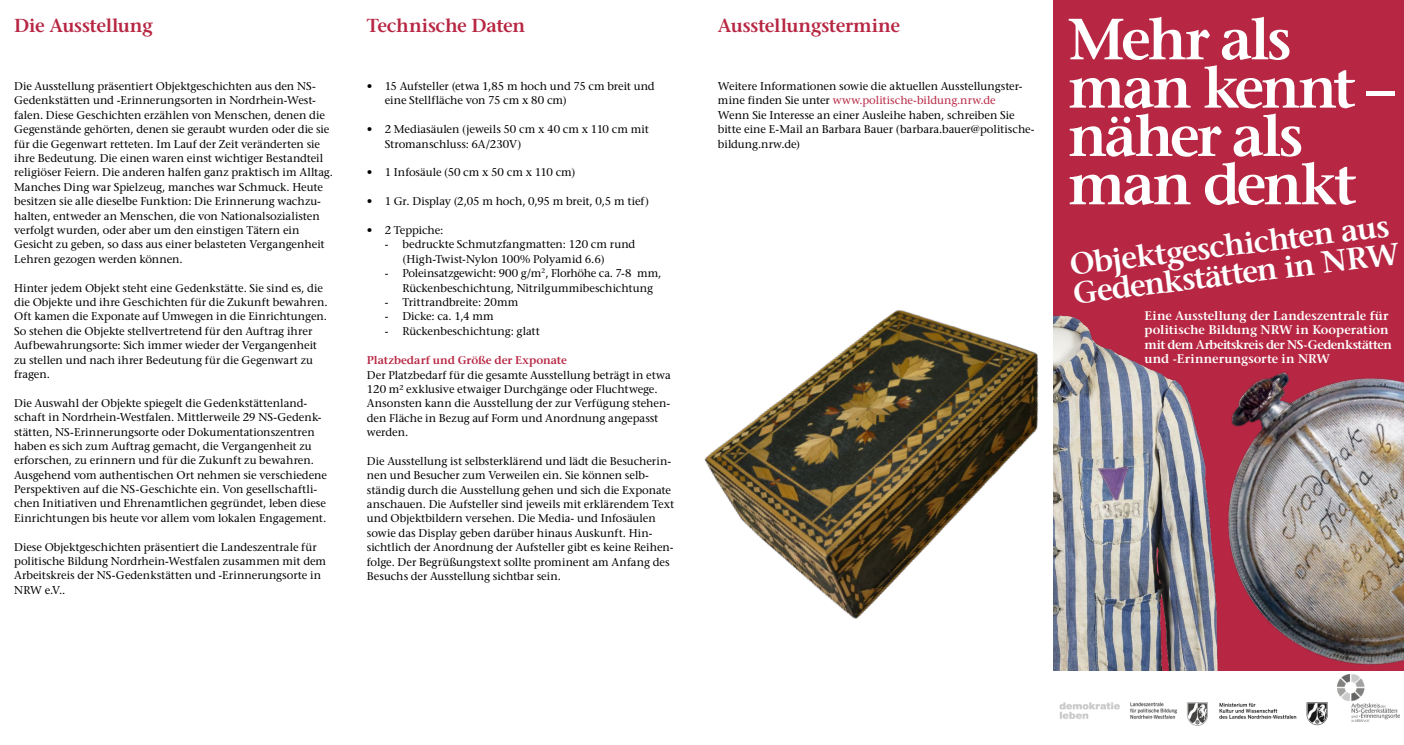
<style>
.page{position:relative;width:1404px;height:745px;background:#fff}
.page>*{position:absolute;margin:0;border:0;box-sizing:border-box;transform-origin:0 0}
.t1{font:600 57.75px/48.2px "Stone Serif";letter-spacing:-.055em;color:#fff}
.t2{font:600 30.62px/28.6px "Stone Serif";color:#fff}
.t3{font:600 18.75px "Stone Serif";letter-spacing:-.015em;color:#b72743}
.t4{font:600 12.5px/14.4px "Stone Serif";letter-spacing:-.005em;color:#fff}
.t5{font:11.25px/14.4px "Stone Serif";color:#000}
.t6{font:600 11.25px "Stone Serif";letter-spacing:-.005em;color:#b72743}
.s1{color:#b72743}
</style>
<div class="page">
<div style="left:1052px;top:0;width:351px;height:670px;background:#b72743"></div>
<img style="left:1145px;top:367px;width:258px;height:359px">
<img style="left:1337px;top:673px;width:61px;height:48px">
<img style="left:1059px;top:702px;width:148px;height:22px">
<img style="left:1216px;top:699px;width:113px;height:27px">
<img style="left:704px;top:244px;width:441px;height:427px">
<h3 class="t3" style="left:14px;top:14px;width:140px">Die Ausstellung</h3>
<p class="t5" style="left:14px;top:79px;width:320px">Die Ausstellung präsentiert Objektgeschichten aus den NS-Gedenkstätten und -Erinnerungsorten in Nordrhein-West&shy;falen. Diese Geschichten erzählen von Menschen, denen die Gegenstände gehörten, denen sie geraubt wurden oder die sie für die Gegenwart retteten. Im Lauf der Zeit veränderten sie ihre Bedeutung. Die einen waren einst wichtiger Bestandteil religiöser Feiern. Die anderen halfen ganz praktisch im Alltag.<br>Manches Ding war Spielzeug, manches war Schmuck. Heute besitzen sie alle dieselbe Funktion: Die Erinnerung wachzu&shy;halten, entweder an Menschen, die von Nationalsozialisten verfolgt wurden, oder aber um den einstigen Tätern ein Gesicht zu geben, so dass aus einer belasteten Vergangenheit Lehren gezogen werden können.</p>
<p class="t5" style="left:14px;top:280px;width:315px">Hinter jedem Objekt steht eine Gedenkstätte. Sie sind es, die die Objekte und ihre Geschichten für die Zukunft bewahren.<br>Oft kamen die Exponate auf Umwegen in die Einrichtungen.<br>So stehen die Objekte stellvertretend für den Auftrag ihrer Aufbewahrungsorte: Sich immer wieder der Vergangenheit zu stellen und nach ihrer Bedeutung für die Gegenwart zu fragen.</p>
<p class="t5" style="left:14px;top:395px;width:314px">Die Auswahl der Objekte spiegelt die Gedenkstättenland&shy;schaft in Nordrhein-Westfalen. Mittlerweile 29 NS-Gedenk&shy;stätten, NS-Erinnerungsorte oder Dokumentationszentren haben es sich zum Auftrag gemacht, die Vergangenheit zu erforschen, zu erinnern und für die Zukunft zu bewahren.<br>Ausgehend vom authentischen Ort nehmen sie verschiedene Perspektiven auf die NS-Geschichte ein. Von gesellschaftli&shy;chen Initiativen und Ehrenamtlichen gegründet, leben diese Einrichtungen bis heute vor allem vom lokalen Engagement.</p>
<p class="t5" style="left:14px;top:539px;width:313px">Diese Objektgeschichten präsentiert die Landeszentrale für politische Bildung Nordrhein-Westfalen zusammen mit dem Arbeitskreis der NS-Gedenkstätten und -Erinnerungsorte in NRW e.V..</p>
<h3 class="t3" style="left:367px;top:14px;width:160px">Technische Daten</h3>
<p class="t5" style="left:384px;top:79px;width:271px;text-indent:-18px">• 15 Aufsteller (etwa 1,85 m hoch und 75 cm breit und eine Stellfläche von 75 cm x 80 cm)</p>
<p class="t5" style="left:384px;top:122px;width:266px;text-indent:-18px">• 2 Mediasäulen (jeweils 50 cm x 40 cm x 110 cm mit<br>Stromanschluss: 6A/230V)</p>
<p class="t5" style="left:367px;top:165px;width:210px">• 1 Infosäule (50 cm x 50 cm x 110 cm)</p>
<p class="t5" style="left:367px;top:194px;width:283px">• 1 Gr. Display (2,05 m hoch, 0,95 m breit, 0,5 m tief)</p>
<p class="t5" style="left:367px;top:223px;width:78px">• 2 Teppiche:</p>
<p class="t5" style="left:402px;top:237px;width:234px;text-indent:-18px">- bedruckte Schmutzfangmatten: 120 cm rund (High-Twist-Nylon 100% Polyamid 6.6)</p>
<p class="t5" style="left:402px;top:266px;width:260px;text-indent:-18px">- Poleinsatzgewicht: 900 g/m<sup>2</sup>, Florhöhe ca. 7-8 mm,<br>Rückenbeschichtung, Nitrilgummibeschichtung</p>
<p class="t5" style="left:384px;top:294px;width:135px">- Trittrandbreite: 20mm</p>
<p class="t5" style="left:384px;top:309px;width:111px">- Dicke: ca. 1,4 mm</p>
<p class="t5" style="left:384px;top:323px;width:157px">- Rückenbeschichtung: glatt</p>
<p class="t6" style="left:367px;top:353px;width:201px">Platzbedarf und Größe der Exponate</p>
<p class="t5" style="left:367px;top:367px;width:305px">Der Platzbedarf für die gesamte Ausstellung beträgt in etwa 120 m² exklusive etwaiger Durchgänge oder Fluchtwege.<br>Ansonsten kann die Ausstellung der zur Verfügung stehen&shy;den Fläche in Bezug auf Form und Anordnung angepasst werden.</p>
<p class="t5" style="left:367px;top:453px;width:309px">Die Ausstellung ist selbsterklärend und lädt die Besucherin&shy;nen und Besucher zum Verweilen ein. Sie können selb&shy;ständig durch die Ausstellung gehen und sich die Exponate anschauen. Die Aufsteller sind jeweils mit erklärendem Text und Objektbildern versehen. Die Media- und Infosäulen sowie das Display geben darüber hinaus Auskunft. Hin&shy;sichtlich der Anordnung der Aufsteller gibt es keine Reihen&shy;folge. Der Begrüßungstext sollte prominent am Anfang des Besuchs der Ausstellung sichtbar sein.</p>
<h3 class="t3" style="left:718px;top:14px;width:184px">Ausstellungstermine</h3>
<p class="t5" style="left:718px;top:79px;width:318px">Weitere Informationen sowie die aktuellen Ausstellungster&shy;mine finden Sie unter <span class="s1">www.politische-bildung.nrw.de<br></span>Wenn Sie Interesse an einer Ausleihe haben, schreiben Sie bitte eine E-Mail an Barbara Bauer (barbara.bauer@politische&shy;bildung.nrw.de)</p>
<h1 class="t1" style="left:1067px;top:15px;width:329px">Mehr als man kennt – näher als man denkt</h1>
<h2 class="t2" style="left:1067px;top:250px;width:330px;rotate:-7deg">Objektgeschichten aus<br>Gedenkstätten in NRW</h2>
<p class="t4" style="left:1144px;top:308px;width:249px">Eine Ausstellung der Landeszentrale für politische Bildung NRW in Kooperation mit dem Arbeitskreis der NS-Gedenkstätten und -Erinnerungsorte in NRW</p>
</div>
